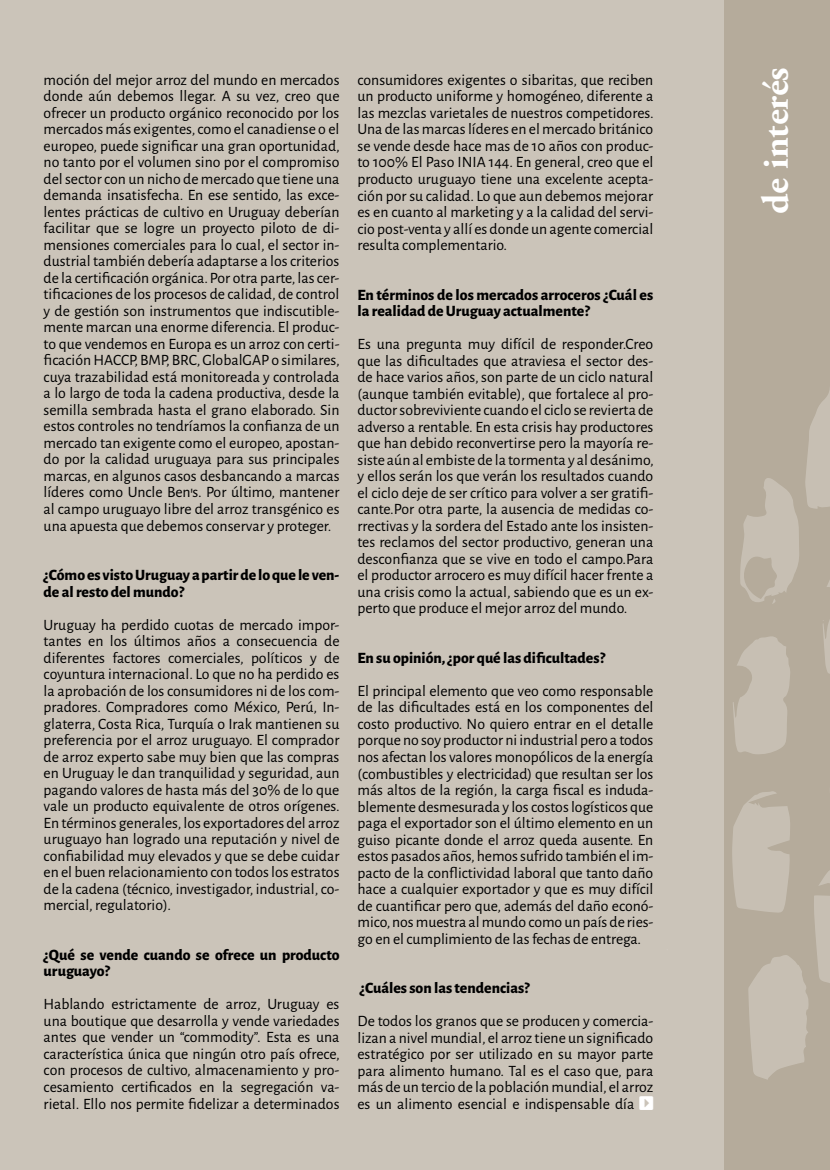
<style>
.page{position:relative;width:830px;height:1170px;background:#fff}
.page>*{position:absolute;margin:0;border:0;box-sizing:border-box;transform-origin:0 0}
.t1{font:700 37.5px "Adobe Garamond Pro";color:#fff}
.t2{font:15.75px/16.5px "Alegreya Sans";color:#000;text-align:justify}
.t3{font:800 15.75px/16.5px "Alegreya Sans";color:#000}
</style>
<div class="page">
<div style="left:0;top:0;width:829px;height:1169px;background:#cbc4b9"></div>
<div style="left:723px;top:0;width:106px;height:1169px;background:#b5ab9b"></div>
<svg style="left:723px;top:381px;width:107px;height:698px"></svg>
<p class="t2" style="left:44px;top:70px;width:297px">moción del mejor arroz del mundo en mercados donde aún debemos llegar. A su vez, creo que ofrecer un producto orgánico reconocido por los mercados más exigentes, como el canadiense o el europeo, puede significar una gran oportunidad, no tanto por el volumen sino por el compromiso del sector con un nicho de mercado que tiene una demanda insatisfecha. En ese sentido, las exce&shy;lentes prácticas de cultivo en Uruguay deberían facilitar que se logre un proyecto piloto de di&shy;mensiones comerciales para lo cual, el sector in&shy;dustrial también debería adaptarse a los criterios de la certificación orgánica. Por otra parte, las cer&shy;tificaciones de los procesos de calidad, de control y de gestión son instrumentos que indiscutible&shy;mente marcan una enorme diferencia. El produc&shy;to que vendemos en Europa es un arroz con certi&shy;ficación HACCP, BMP, BRC, GlobalGAP o similares, cuya trazabilidad está monitoreada y controlada a lo largo de toda la cadena productiva, desde la semilla sembrada hasta el grano elaborado. Sin estos controles no tendríamos la confianza de un mercado tan exigente como el europeo, apostan&shy;do por la calidad uruguaya para sus principales marcas, en algunos casos desbancando a marcas líderes como Uncle Ben’s. Por último, mantener al campo uruguayo libre del arroz transgénico es una apuesta que debemos conservar y proteger.</p>
<p class="t3" style="left:44px;top:565px;width:297px">¿Cómo es visto Uruguay a partir de lo que le ven&shy;de al resto del mundo?</p>
<p class="t2" style="left:44px;top:615px;width:297px">Uruguay ha perdido cuotas de mercado impor&shy;tantes en los últimos años a consecuencia de diferentes factores comerciales, políticos y de coyuntura internacional. Lo que no ha perdido es la aprobación de los consumidores ni de los com&shy;pradores. Compradores como México, Perú, In&shy;glaterra, Costa Rica, Turquía o Irak mantienen su preferencia por el arroz uruguayo. El comprador de arroz experto sabe muy bien que las compras en Uruguay le dan tranquilidad y seguridad, aun pagando valores de hasta más del 30% de lo que vale un producto equivalente de otros orígenes.<br>En términos generales, los exportadores del arroz uruguayo han logrado una reputación y nivel de confiabilidad muy elevados y que se debe cuidar en el buen relacionamiento con todos los estratos de la cadena (técnico, investigador, industrial, co&shy;mercial, regulatorio).</p>
<p class="t3" style="left:44px;top:945px;width:297px">¿Qué se vende cuando se ofrece un producto uruguayo?</p>
<p class="t2" style="left:44px;top:995px;width:297px">Hablando estrictamente de arroz, Uruguay es una boutique que desarrolla y vende variedades antes que vender un “commodity”. Esta es una característica única que ningún otro país ofrece, con procesos de cultivo, almacenamiento y pro&shy;cesamiento certificados en la segregación va&shy;rietal. Ello nos permite fidelizar a determinados</p>
<p class="t2" style="left:357px;top:71px;width:297px">consumidores exigentes o sibaritas, que reciben un producto uniforme y homogéneo, diferente a las mezclas varietales de nuestros competidores.<br>Una de las marcas líderes en el mercado británico se vende desde hace mas de 10 años con produc&shy;to 100% El Paso INIA 144. En general, creo que el producto uruguayo tiene una excelente acepta&shy;ción por su calidad. Lo que aun debemos mejorar es en cuanto al marketing y a la calidad del servi&shy;cio post-venta y allí es donde un agente comercial resulta complementario.</p>
<p class="t3" style="left:357px;top:285px;width:297px">En términos de los mercados arroceros ¿Cuál es la realidad de Uruguay actualmente?</p>
<p class="t2" style="left:357px;top:335px;width:297px">Es una pregunta muy difícil de responder.Creo que las dificultades que atraviesa el sector des&shy;de hace varios años, son parte de un ciclo natural (aunque también evitable), que fortalece al pro&shy;ductor sobreviviente cuando el ciclo se revierta de adverso a rentable. En esta crisis hay productores que han debido reconvertirse pero la mayoría re&shy;siste aún al embiste de la tormenta y al desánimo, y ellos serán los que verán los resultados cuando el ciclo deje de ser crítico para volver a ser gratifi&shy;cante.Por otra parte, la ausencia de medidas co&shy;rrectivas y la sordera del Estado ante los insisten&shy;tes reclamos del sector productivo, generan una desconfianza que se vive en todo el campo.Para el productor arrocero es muy difícil hacer frente a una crisis como la actual, sabiendo que es un ex&shy;perto que produce el mejor arroz del mundo.</p>
<p class="t3" style="left:357px;top:648px;width:249px">En su opinión, ¿por qué las dificultades?</p>
<p class="t2" style="left:357px;top:681px;width:297px">El principal elemento que veo como responsable de las dificultades está en los componentes del costo productivo. No quiero entrar en el detalle porque no soy productor ni industrial pero a todos nos afectan los valores monopólicos de la energía (combustibles y electricidad) que resultan ser los más altos de la región, la carga fiscal es induda&shy;blemente desmesurada y los costos logísticos que paga el exportador son el último elemento en un guiso picante donde el arroz queda ausente. En estos pasados años, hemos sufrido también el im&shy;pacto de la conflictividad laboral que tanto daño hace a cualquier exportador y que es muy difícil de cuantificar pero que, además del daño econó&shy;mico, nos muestra al mundo como un país de ries&shy;go en el cumplimiento de las fechas de entrega.</p>
<p class="t3" style="left:359px;top:978px;width:171px">¿Cuáles son las tendencias?</p>
<p class="t2" style="left:357px;top:1012px;width:297px">De todos los granos que se producen y comercia&shy;lizan a nivel mundial, el arroz tiene un significado estratégico por ser utilizado en su mayor parte para alimento humano. Tal es el caso que, para más de un tercio de la población mundial, el arroz es un alimento esencial e indispensable día</p>
<h1 class="t1" style="left:753px;top:214px;width:148px;rotate:-90deg">de interés</h1>
</div>
